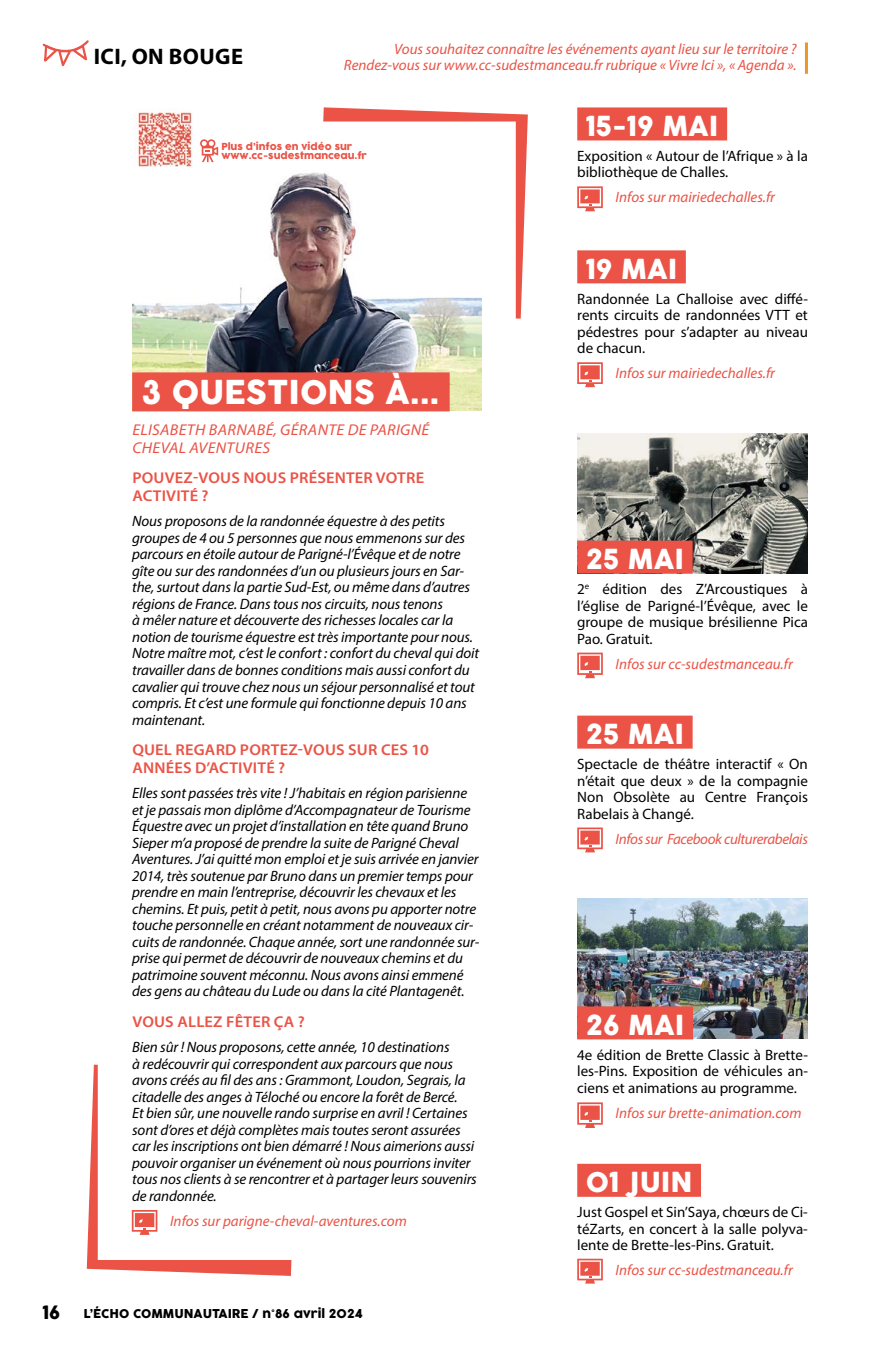
<style>
.page{position:relative;width:893px;height:1361px;background:#fff}
.page>*{position:absolute;margin:0;border:0;box-sizing:border-box;transform-origin:0 0}
.t1{font:32.25px "COCOGOOSE";color:#fff}
.t2{font:27px "COCOGOOSE";color:#fff}
.t3{font:700 22.5px "Myriad Pro";letter-spacing:.02em;color:#000}
.t4{font:18px "COCOGOOSE";color:#000}
.t5{font:600 15.6px/18px "Myriad Pro";letter-spacing:.01em;color:#ea5346;scale:1.05 1}
.t6{font:italic 15.6px/18px "Myriad Pro";letter-spacing:.02em;color:#ea5346;scale:1.05 1}
.t7{font:italic 15px/16.5px "Myriad Pro";letter-spacing:-.01em;color:#000}
.t8{font:15px/16.5px "Myriad Pro";color:#000;text-align:justify}
.t9{font:italic 15px/16.5px "Myriad Pro";color:#ea5346;text-align:right}
.t10{font:italic 15px "Myriad Pro";letter-spacing:-.025em;color:#ea5346}
.t11{font:12px "COCOGOOSE";color:#000}
.t12{font:9.45px/9.4px "COCOGOOSE";color:#ea5346}
</style>
<div class="page">
<svg style="left:42px;top:40px;width:47px;height:27px"></svg>
<svg style="left:323px;top:107px;width:205px;height:212px"></svg>
<img style="left:132px;top:155px;width:349px;height:256px">
<div style="left:132px;top:372px;width:318px;height:39px;background:#ea5346"></div>
<div style="left:577px;top:107px;width:150px;height:33px;background:#ea5346"></div>
<svg style="left:577px;top:186px;width:26px;height:25px"></svg>
<div style="left:577px;top:250px;width:109px;height:33px;background:#ea5346"></div>
<svg style="left:577px;top:362px;width:26px;height:25px"></svg>
<div style="left:577px;top:715px;width:116px;height:33px;background:#ea5346"></div>
<svg style="left:577px;top:827px;width:26px;height:25px"></svg>
<div style="left:577px;top:1163px;width:124px;height:33px;background:#ea5346"></div>
<svg style="left:577px;top:1258px;width:26px;height:25px"></svg>
<img style="left:577px;top:899px;width:231px;height:140px">
<div style="left:577px;top:1006px;width:116px;height:33px;background:#ea5346"></div>
<svg style="left:577px;top:1102px;width:26px;height:26px"></svg>
<img style="left:577px;top:433px;width:231px;height:140px">
<div style="left:577px;top:541px;width:116px;height:33px;background:#ea5346"></div>
<svg style="left:577px;top:652px;width:26px;height:26px"></svg>
<svg style="left:87px;top:1064px;width:204px;height:212px"></svg>
<hr style="left:805px;top:42px;width:3px;height:32px;background:#ea9729">
<div style="left:188px;top:131px;width:250px;height:38px;background:#fff"></div>
<svg style="left:200px;top:139px;width:18px;height:23px"></svg>
<img style="left:135px;top:108px;width:58px;height:61px">
<h3 class="t3" style="left:94px;top:41px;width:151px">ICI, ON BOUGE</h3>
<p class="t9" style="left:344px;top:40px;width:454px">Vous souhaitez connaître les événements ayant lieu sur le territoire ?<br>Rendez-vous sur www.cc-sudestmanceau.fr rubrique « Vivre Ici », « Agenda ».</p>
<p class="t12" style="left:221px;top:142px;width:147px">Plus d’infos en vidéo sur www.cc-sudestmanceau.fr</p>
<h1 class="t1" style="left:142px;top:368px;width:299px">3 QUESTIONS À...</h1>
<p class="t6" style="left:132px;top:420px;width:284px">ELISABETH BARNABÉ, GÉRANTE DE PARIGNÉ<br>CHEVAL AVENTURES</p>
<p class="t5" style="left:132px;top:469px;width:279px">POUVEZ-VOUS NOUS PRÉSENTER VOTRE<br>ACTIVITÉ ?</p>
<p class="t7" style="left:132px;top:513px;width:348px">Nous proposons de la randonnée équestre à des petits groupes de 4 ou 5 personnes que nous emmenons sur des parcours en étoile autour de Parigné-l’Évêque et de notre gîte ou sur des randonnées d’un ou plusieurs jours en Sar&shy;the, surtout dans la partie Sud-Est, ou même dans d’autres régions de France. Dans tous nos circuits, nous tenons<br>à mêler nature et découverte des richesses locales car la notion de tourisme équestre est très importante pour nous.<br>Notre maître mot, c’est le confort : confort du cheval qui doit travailler dans de bonnes conditions mais aussi confort du cavalier qui trouve chez nous un séjour personnalisé et tout compris. Et c’est une formule qui fonctionne depuis 10 ans maintenant.</p>
<p class="t5" style="left:132px;top:740px;width:284px">QUEL REGARD PORTEZ-VOUS SUR CES 10<br>ANNÉES D’ACTIVITÉ ?</p>
<p class="t7" style="left:132px;top:785px;width:349px">Elles sont passées très vite ! J’habitais en région parisienne et je passais mon diplôme d’Accompagnateur de Tourisme Équestre avec un projet d’installation en tête quand Bruno Sieper m’a proposé de prendre la suite de Parigné Cheval Aventures. J’ai quitté mon emploi et je suis arrivée en janvier 2014, très soutenue par Bruno dans un premier temps pour prendre en main l’entreprise, découvrir les chevaux et les chemins. Et puis, petit à petit, nous avons pu apporter notre touche personnelle en créant notamment de nouveaux cir&shy;cuits de randonnée. Chaque année, sort une randonnée sur&shy;prise qui permet de découvrir de nouveaux chemins et du patrimoine souvent méconnu. Nous avons ainsi emmené des gens au château du Lude ou dans la cité Plantagenêt.</p>
<p class="t5" style="left:132px;top:1012px;width:166px">VOUS ALLEZ FÊTER ÇA ?</p>
<p class="t7" style="left:132px;top:1038px;width:346px">Bien sûr ! Nous proposons, cette année, 10 destinations<br>à redécouvrir qui correspondent aux parcours que nous avons créés au fil des ans : Grammont, Loudon, Segrais, la citadelle des anges à Téloché ou encore la forêt de Bercé.<br>Et bien sûr, une nouvelle rando surprise en avril ! Certaines sont d’ores et déjà complètes mais toutes seront assurées car les inscriptions ont bien démarré ! Nous aimerions aussi pouvoir organiser un événement où nous pourrions inviter tous nos clients à se rencontrer et à partager leurs souvenirs de randonnée.</p>
<p class="t9" style="left:170px;top:1212px;width:238px">Infos sur parigne-cheval-aventures.com</p>
<p class="t4" style="left:43px;top:1298px;width:19px">16</p>
<p class="t11" style="left:84px;top:1305px;width:280px">L’ÉCHO COMMUNAUTAIRE / n°86 avril 2024</p>
<h2 class="t2" style="left:586px;top:106px;width:134px">15-19 MAI</h2>
<p class="t8" style="left:577px;top:147px;width:232px">Exposition « Autour de l’Afrique » à la bibliothèque de Challes.</p>
<p class="t9" style="left:616px;top:189px;width:161px">Infos sur mairiedechalles.fr</p>
<h2 class="t2" style="left:586px;top:249px;width:93px">19 MAI</h2>
<p class="t8" style="left:577px;top:290px;width:232px">Randonnée La Challoise avec diffé&shy;rents circuits de randonnées VTT et pédestres pour s’adapter au niveau de chacun.</p>
<p class="t9" style="left:616px;top:365px;width:161px">Infos sur mairiedechalles.fr</p>
<h2 class="t2" style="left:586px;top:539px;width:100px">25 MAI</h2>
<p class="t8" style="left:577px;top:581px;width:232px">2<sup>e</sup> édition des Z’Arcoustiques à l’église de Parigné-l’Évêque, avec le groupe de musique brésilienne Pica Pao. Gratuit.</p>
<p class="t9" style="left:616px;top:655px;width:179px">Infos sur cc-sudestmanceau.fr</p>
<h2 class="t2" style="left:586px;top:714px;width:100px">25 MAI</h2>
<p class="t8" style="left:577px;top:755px;width:232px">Spectacle de théâtre interactif « On n’était que deux » de la compagnie Non Obsolète au Centre François Rabelais à Changé.</p>
<p class="t10" style="left:616px;top:829px;width:194px">Infos sur Facebook culturerabelais</p>
<h2 class="t2" style="left:586px;top:1004px;width:100px">26 MAI</h2>
<p class="t8" style="left:577px;top:1046px;width:232px">4e édition de Brette Classic à Brette&shy;les-Pins. Exposition de véhicules an&shy;ciens et animations au programme.</p>
<p class="t9" style="left:616px;top:1104px;width:187px">Infos sur brette-animation.com</p>
<h2 class="t2" style="left:586px;top:1162px;width:108px">01 JUIN</h2>
<p class="t8" style="left:577px;top:1203px;width:232px">Just Gospel et Sin’Saya, chœurs de Ci&shy;téZarts, en concert à la salle polyva&shy;lente de Brette-les-Pins. Gratuit.</p>
<p class="t9" style="left:616px;top:1261px;width:179px">Infos sur cc-sudestmanceau.fr</p>
</div>
